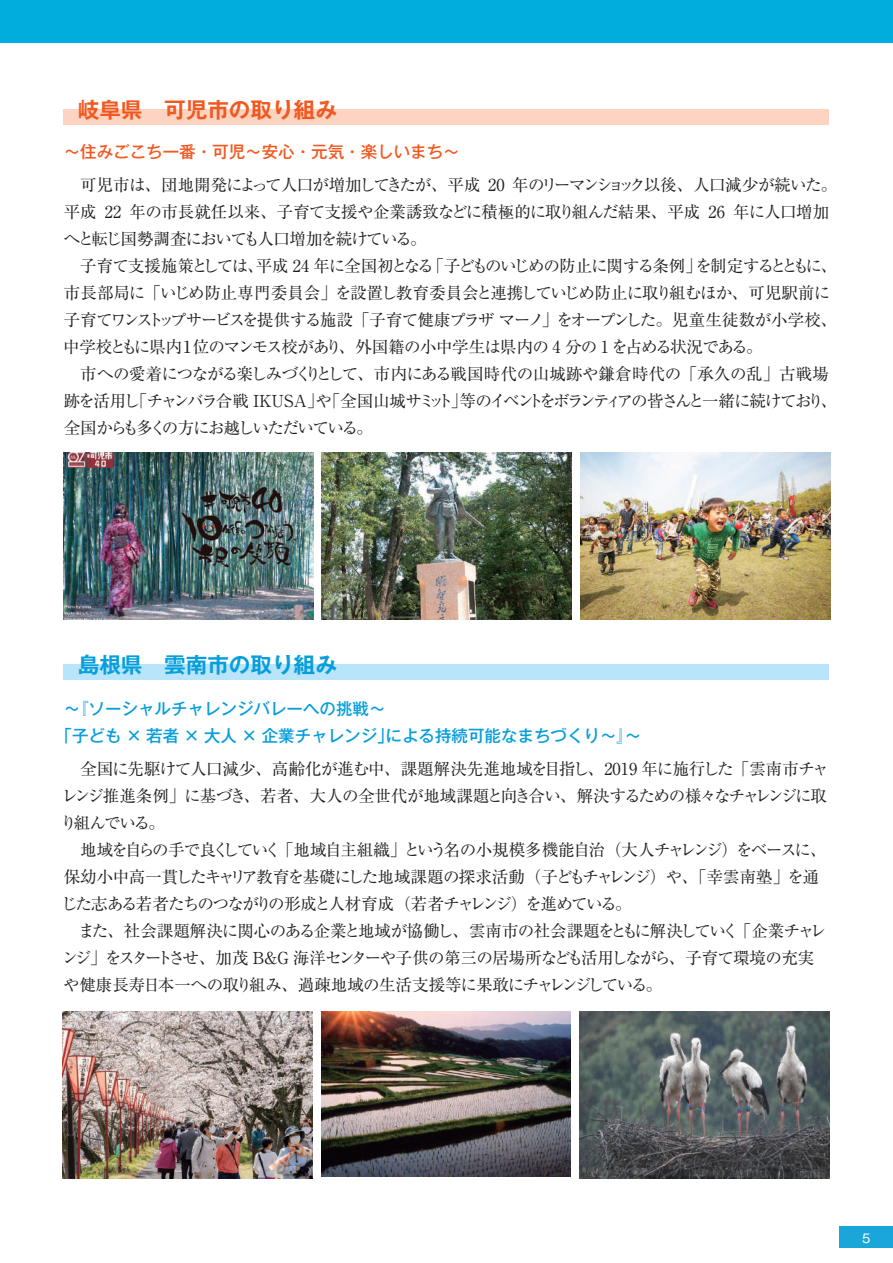
<style>
.page{position:relative;width:893px;height:1263px;background:#fff}
.page>*{position:absolute;margin:0;border:0;box-sizing:border-box;transform-origin:0 0}
.t1{font:700 21.6px "Gothic MB101 Pro De";color:#f15921}
.t2{font:700 21.6px "Gothic MB101 Pro De";color:#069edb}
.t3{font:16.5px/27px "Ryumin Pro";letter-spacing:-.065em;color:#231f20}
.t4{font:500 16.5px/27px "Gothic MB101 Pro";color:#069edb}
.t5{font:500 16.5px "Gothic MB101 Pro";color:#f15921}
.t6{font:12px "Gothic MB101 Pro";color:#fff}
</style>
<div class="page">
<div style="left:0;top:0;width:893px;height:43px;background:#00addd"></div>
<div style="left:64px;top:109px;width:765px;height:15px;background:#fcd4c1"></div>
<div style="left:64px;top:664px;width:765px;height:16px;background:#b9e5fa"></div>
<img style="left:64px;top:453px;width:249px;height:167px">
<img style="left:322px;top:453px;width:250px;height:167px">
<img style="left:580px;top:453px;width:250px;height:167px">
<img style="left:63px;top:1011px;width:250px;height:167px">
<img style="left:321px;top:1011px;width:250px;height:165px">
<img style="left:579px;top:1011px;width:250px;height:167px">
<div style="left:840px;top:1227px;width:53px;height:21px;background:#1ba6d9"></div>
<h1 class="t1" style="left:78px;top:92px;width:261px">岐阜県　可児市の取り組み</h1>
<p class="t5" style="left:64px;top:138px;width:398px">～住みごこち一番・可児～安心・元気・楽しいまち～</p>
<p class="t3" style="left:63px;top:170px;width:776px">　可児市は、団地開発によって人口が増加してきたが、平成 20 年のリーマンショック以後、人口減少が続いた。平成 22 年の市長就任以来、子育て支援や企業誘致などに積極的に取り組んだ結果、平成 26 年に人口増加へと転じ国勢調査においても人口増加を続けている。<br>　子育て支援施策としては、平成 24 年に全国初となる「子どものいじめの防止に関する条例」を制定するとともに、市長部局に「いじめ防止専門委員会」を設置し教育委員会と連携していじめ防止に取り組むほか、可児駅前に子育てワンストップサービスを提供する施設「子育て健康プラザ マーノ」をオープンした。児童生徒数が小学校、中学校ともに県内１位のマンモス校があり、外国籍の小中学生は県内の 4 分の 1 を占める状況である。<br>　市への愛着につながる楽しみづくりとして、市内にある戦国時代の山城跡や鎌倉時代の「承久の乱」古戦場跡を活用し「チャンバラ合戦 IKUSA」や「全国山城サミット」等のイベントをボランティアの皆さんと一緒に続けており、全国からも多くの方にお越しいただいている。</p>
<h1 class="t2" style="left:78px;top:647px;width:261px">島根県　雲南市の取り組み</h1>
<p class="t4" style="left:56px;top:693px;width:587px;text-indent:8px">～『ソーシャルチャレンジバレーへの挑戦～<br>「子ども × 若者 × 大人 × 企業チャレンジ」による持続可能なまちづくり～』～</p>
<p class="t3" style="left:61px;top:754px;width:770px">　全国に先駆けて人口減少、高齢化が進む中、課題解決先進地域を目指し、2019 年に施行した「雲南市チャレンジ推進条例」に基づき、若者、大人の全世代が地域課題と向き合い、解決するための様々なチャレンジに取り組んでいる。<br>　地域を自らの手で良くしていく「地域自主組織」という名の小規模多機能自治（大人チャレンジ）をベースに、保幼小中高一貫したキャリア教育を基礎にした地域課題の探求活動（子どもチャレンジ）や、「幸雲南塾」を通じた志ある若者たちのつながりの形成と人材育成（若者チャレンジ）を進めている。<br>　また、社会課題解決に関心のある企業と地域が協働し、雲南市の社会課題をともに解決していく「企業チャレンジ」をスタートさせ、加茂 B&amp;G 海洋センターや子供の第三の居場所なども活用しながら、子育て環境の充実や健康長寿日本一への取り組み、過疎地域の生活支援等に果敢にチャレンジしている。</p>
<p class="t6" style="left:862px;top:1228px;width:10px">5</p>
</div>
